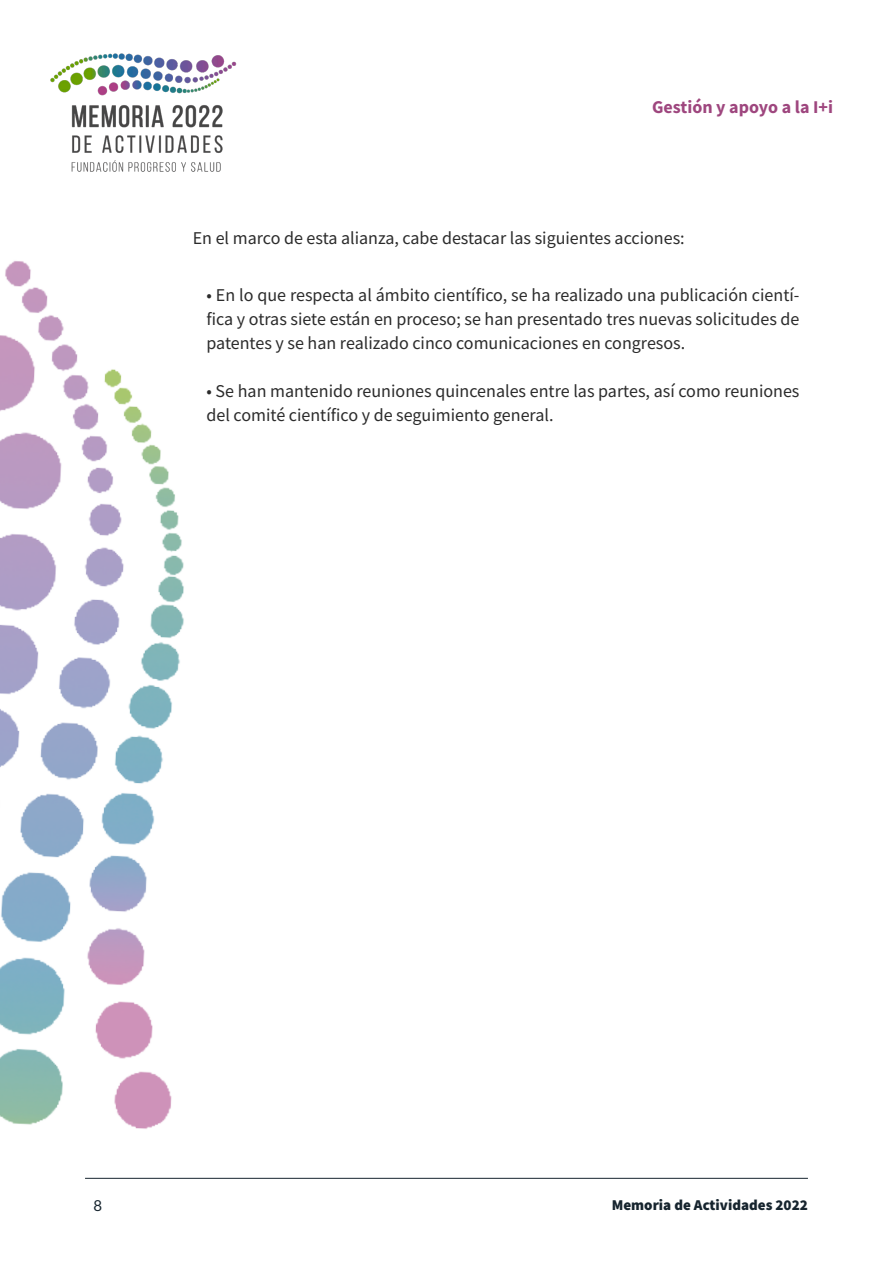
<style>
.page{position:relative;width:893px;height:1263px;background:#fff}
.page>*{position:absolute;margin:0;border:0;box-sizing:border-box;transform-origin:0 0}
.t1{font:18px/24px "Source Sans Pro";color:#2b2b2b;text-align:justify}
.t2{font:700 18px "Source Sans Pro";color:#9e467e}
.t3{font:900 15px "Source Sans Pro";color:#16242e}
.t4{font:15px "Lato";color:#16242e}
</style>
<div class="page">
<hr style="left:85px;top:1178px;width:723px;height:1px;background:#16242e">
<img style="left:50px;top:53px;width:187px;height:119px">
<img style="left:0;top:261px;width:184px;height:868px">
<p class="t2" style="left:652px;top:95px;width:182px">Gestión y apoyo a la I+i</p>
<p class="t1" style="left:193px;top:225px;width:493px">En el marco de esta alianza, cabe destacar las siguientes acciones:</p>
<p class="t1" style="left:206px;top:283px;width:594px">• En lo que respecta al ámbito científico, se ha realizado una publicación cientí&shy;fica y otras siete están en proceso; se han presentado tres nuevas solicitudes de patentes y se han realizado cinco comunicaciones en congresos.</p>
<p class="t1" style="left:206px;top:379px;width:594px">• Se han mantenido reuniones quincenales entre las partes, así como reuniones del comité científico y de seguimiento general.</p>
<p class="t4" style="left:93px;top:1197px;width:10px">8</p>
<p class="t3" style="left:612px;top:1195px;width:198px">Memoria de Actividades 2022</p>
</div>
